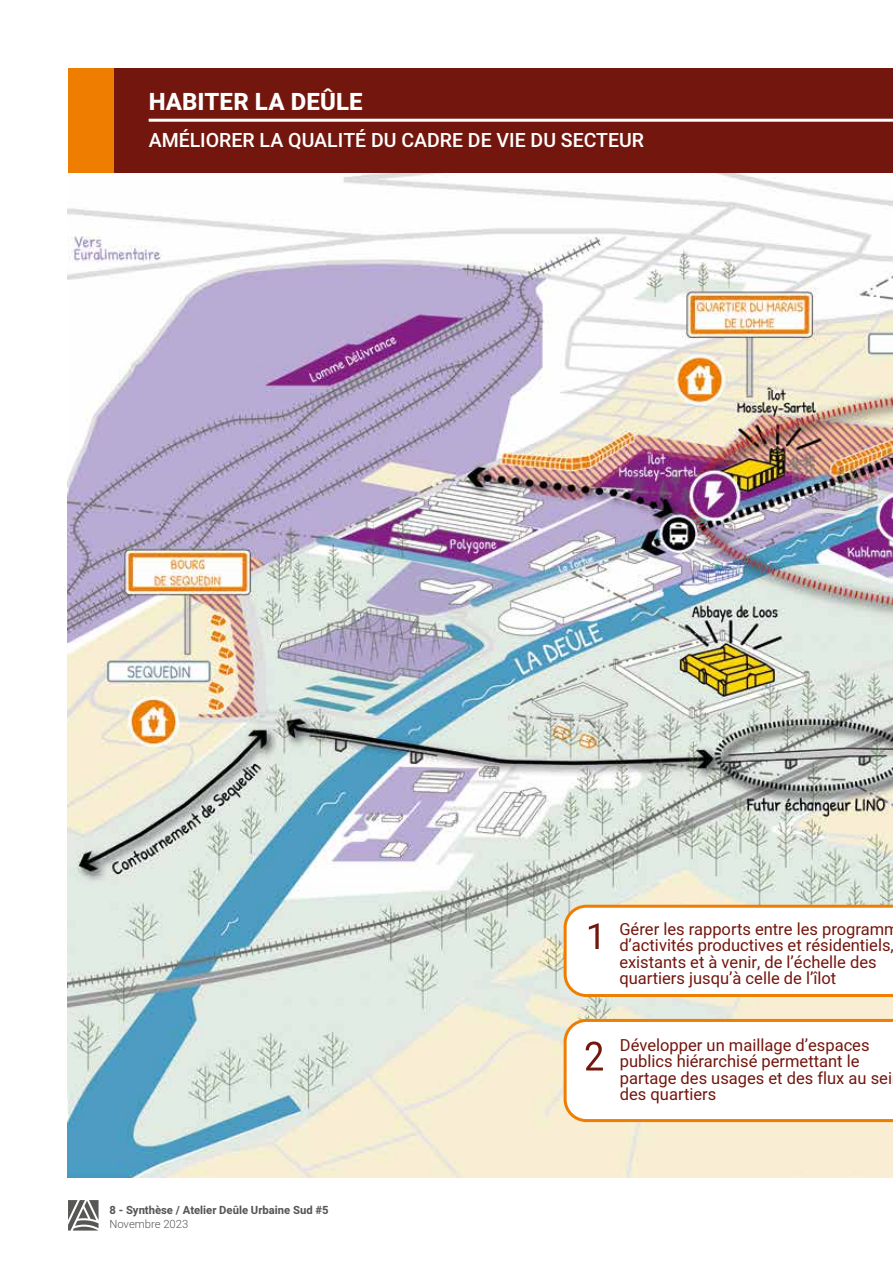
<style>
.page{position:relative;width:893px;height:1263px;background:#fff}
.page>*{position:absolute;margin:0;border:0;box-sizing:border-box;transform-origin:0 0}
.t1{font:800 24px "Heebo";letter-spacing:.005em;color:#fff}
.t2{font:500 19.5px "Heebo";color:#fff}
.t3{font:16.5px/16.5px "Heebo";color:#73160d}
.t4{font:700 11.25px "Heebo";color:#575756}
.t5{font:300 11.25px "Heebo";color:#575756}
</style>
<div class="page">
<img style="left:68px;top:172px;width:825px;height:1006px">
<svg style="left:68px;top:1200px;width:31px;height:30px"></svg>
<svg style="left:564px;top:905px;width:329px;height:92px"></svg>
<svg style="left:564px;top:1019px;width:329px;height:103px"></svg>
<div style="left:68px;top:68px;width:47px;height:104px;background:#ef7d00"></div>
<div style="left:115px;top:68px;width:778px;height:104px;background:#73160d"></div>
<hr style="left:149px;top:119px;width:744px;height:3px;background:#fff">
<h1 class="t1" style="left:149px;top:85px;width:216px">HABITER LA DEÛLE</h1>
<p class="t2" style="left:149px;top:126px;width:497px">AMÉLIORER LA QUALITÉ DU CADRE DE VIE DU SECTEUR</p>
<p class="t3" style="left:619px;top:921px;width:281px">Gérer les rapports entre les programm d’activités productives et résidentiels, existants et à venir, de l’échelle des quartiers jusqu’à celle de l’îlot</p>
<p class="t4" style="left:109px;top:1203px;width:221px">8 - Synthèse / Atelier Deûle Urbaine Sud #5</p>
<p class="t5" style="left:109px;top:1216px;width:80px">Novembre 2023</p>
<p class="t3" style="left:620px;top:1036px;width:274px">Développer un maillage d’espaces publics hiérarchisé permettant le partage des usages et des flux au sei des quartiers</p>
</div>
